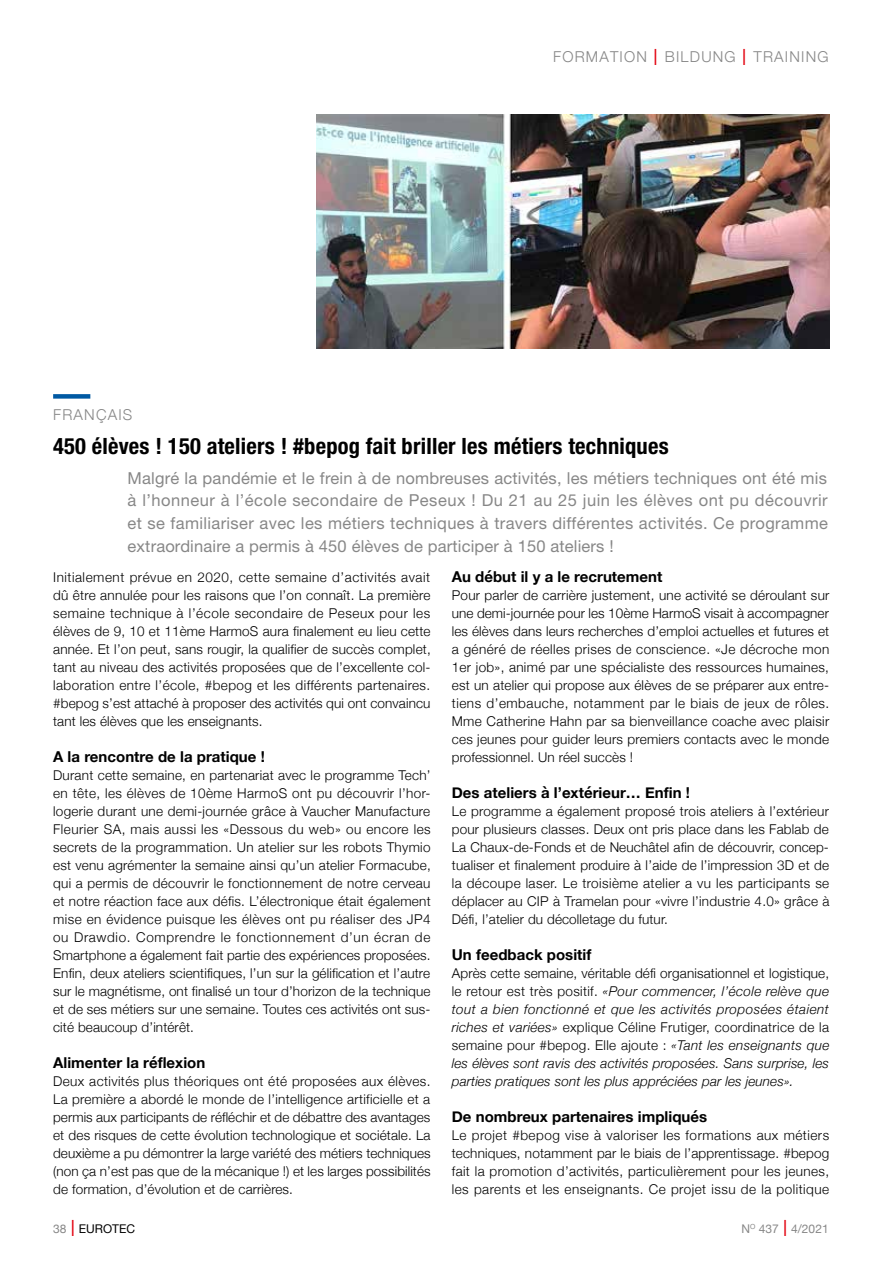
<style>
.page{position:relative;width:893px;height:1263px;background:#fff}
.page>*{position:absolute;margin:0;border:0;box-sizing:border-box;transform-origin:0 0}
.t1{font:700 condensed 22.5px "Helvetica Neue";letter-spacing:.01em;color:#000}
.t2{font:16.5px/22.5px "Helvetica Neue";letter-spacing:.01em;color:#878787;text-align:justify}
.t3{font:700 15px "Helvetica Neue";color:#000}
.t4{font:300 15px "Helvetica Neue";letter-spacing:.08em;color:#878787}
.t5{font:300 13.5px/18px "Helvetica Neue";letter-spacing:.01em;color:#000;text-align:justify}
.t6{font:italic 300 13.5px/18px "Helvetica Neue";letter-spacing:.01em;color:#000;text-align:justify}
.t7{font:12px "Helvetica Neue";color:#878787}
.t8{font:12px "Helvetica Neue";color:#000}
.s1{font-stretch:condensed;font-size:22.5px;color:#e30613}
.s2{font-style:normal}
.s3{color:#878787}
.s4{font-weight:300;font-stretch:condensed;font-size:22.5px;color:#e30613}
</style>
<div class="page">
<div style="left:53px;top:394px;width:37px;height:5px;background:#0059a3"></div>
<img style="left:316px;top:114px;width:513px;height:234px">
<p class="t4" style="left:553px;top:44px;width:277px">FORMATION <span class="s1">I</span> BILDUNG <span class="s1">I</span> TRAINING</p>
<p class="t4" style="left:53px;top:402px;width:81px">FRANÇAIS</p>
<h1 class="t1" style="left:53px;top:432px;width:617px">450 élèves ! 150 ateliers ! #bepog fait briller les métiers techniques</h1>
<p class="t2" style="left:128px;top:467px;width:702px">Malgré la pandémie et le frein à de nombreuses activités, les métiers techniques ont été mis à l’honneur à l’école secondaire de Peseux ! Du 21 au 25 juin les élèves ont pu découvrir et se familiariser avec les métiers techniques à travers différentes activités. Ce programme extraordinaire a permis à 450 élèves de participer à 150 ateliers !</p>
<p class="t5" style="left:53px;top:567px;width:379px">Initialement prévue en 2020, cette semaine d’activités avait dû être annulée pour les raisons que l’on connaît. La première semaine technique à l’école secondaire de Peseux pour les élèves de 9, 10 et 11ème HarmoS aura finalement eu lieu cette année. Et l’on peut, sans rougir, la qualifier de succès complet, tant au niveau des activités proposées que de l’excellente col&shy;laboration entre l’école, #bepog et les différents partenaires. #bepog s’est attaché à proposer des activités qui ont convaincu tant les élèves que les enseignants.</p>
<p class="t3" style="left:53px;top:745px;width:213px">A la rencontre de la pratique !</p>
<p class="t5" style="left:53px;top:765px;width:379px">Durant cette semaine, en partenariat avec le programme Tech’ en tête, les élèves de 10ème HarmoS ont pu découvrir l’hor&shy;logerie durant une demi-journée grâce à Vaucher Manufacture Fleurier SA, mais aussi les «Dessous du web» ou encore les secrets de la programmation. Un atelier sur les robots Thymio est venu agrémenter la semaine ainsi qu’un atelier Formacube, qui a permis de découvrir le fonctionnement de notre cerveau et notre réaction face aux défis. L’électronique était également mise en évidence puisque les élèves ont pu réaliser des JP4 ou Drawdio. Comprendre le fonctionnement d’un écran de Smartphone a également fait partie des expériences proposées.<br>Enfin, deux ateliers scientifiques, l’un sur la gélification et l’autre sur le magnétisme, ont finalisé un tour d’horizon de la technique et de ses métiers sur une semaine. Toutes ces activités ont sus&shy;cité beaucoup d’intérêt.</p>
<p class="t3" style="left:53px;top:1051px;width:154px">Alimenter la réflexion</p>
<p class="t5" style="left:53px;top:1071px;width:379px">Deux activités plus théoriques ont été proposées aux élèves.<br>La première a abordé le monde de l’intelligence artificielle et a permis aux participants de réfléchir et de débattre des avantages et des risques de cette évolution technologique et sociétale. La deuxième a pu démontrer la large variété des métiers techniques (non ça n’est pas que de la mécanique !) et les larges possibilités de formation, d’évolution et de carrières.</p>
<p class="t3" style="left:452px;top:565px;width:212px">Au début il y a le recrutement</p>
<p class="t5" style="left:452px;top:585px;width:379px">Pour parler de carrière justement, une activité se déroulant sur une demi-journée pour les 10ème HarmoS visait à accompagner les élèves dans leurs recherches d’emploi actuelles et futures et a généré de réelles prises de conscience. «Je décroche mon 1er job», animé par une spécialiste des ressources humaines, est un atelier qui propose aux élèves de se préparer aux entre&shy;tiens d’embauche, notamment par le biais de jeux de rôles.<br>Mme Catherine Hahn par sa bienveillance coache avec plaisir ces jeunes pour guider leurs premiers contacts avec le monde professionnel. Un réel succès !</p>
<p class="t3" style="left:452px;top:781px;width:240px">Des ateliers à l’extérieur… Enfin !</p>
<p class="t5" style="left:452px;top:801px;width:379px">Le programme a également proposé trois ateliers à l’extérieur pour plusieurs classes. Deux ont pris place dans les Fablab de La Chaux-de-Fonds et de Neuchâtel afin de découvrir, concep&shy;tualiser et finalement produire à l’aide de l’impression 3D et de la découpe laser. Le troisième atelier a vu les participants se déplacer au CIP à Tramelan pour «vivre l’industrie 4.0» grâce à Défi, l’atelier du décolletage du futur.</p>
<p class="t3" style="left:452px;top:943px;width:141px">Un feedback positif</p>
<p class="t6" style="left:452px;top:963px;width:379px"><span class="s2">Après cette semaine, véritable défi organisationnel et logistique, le retour est très positif.</span> «Pour commencer, l’école relève que tout a bien fonctionné et que les activités proposées étaient riches et variées» <span class="s2">explique Céline Frutiger, coordinatrice de la semaine pour #bepog. Elle ajoute :</span> «Tant les enseignants que les élèves sont ravis des activités proposées. Sans surprise, les parties pratiques sont les plus appréciées par les jeunes».</p>
<p class="t3" style="left:452px;top:1105px;width:257px">De nombreux partenaires impliqués</p>
<p class="t5" style="left:452px;top:1125px;width:379px">Le projet #bepog vise à valoriser les formations aux métiers techniques, notamment par le biais de l’apprentissage. #bepog fait la promotion d’activités, particulièrement pour les jeunes, les parents et les enseignants. Ce projet issu de la politique</p>
<p class="t8" style="left:53px;top:1220px;width:84px"><span class="s3">38</span> <span class="s4">I</span> EUROTEC</p>
<p class="t7" style="left:741px;top:1220px;width:89px">N<sup>O</sup> 437 <span class="s4">I</span> 4/2021</p>
</div>
